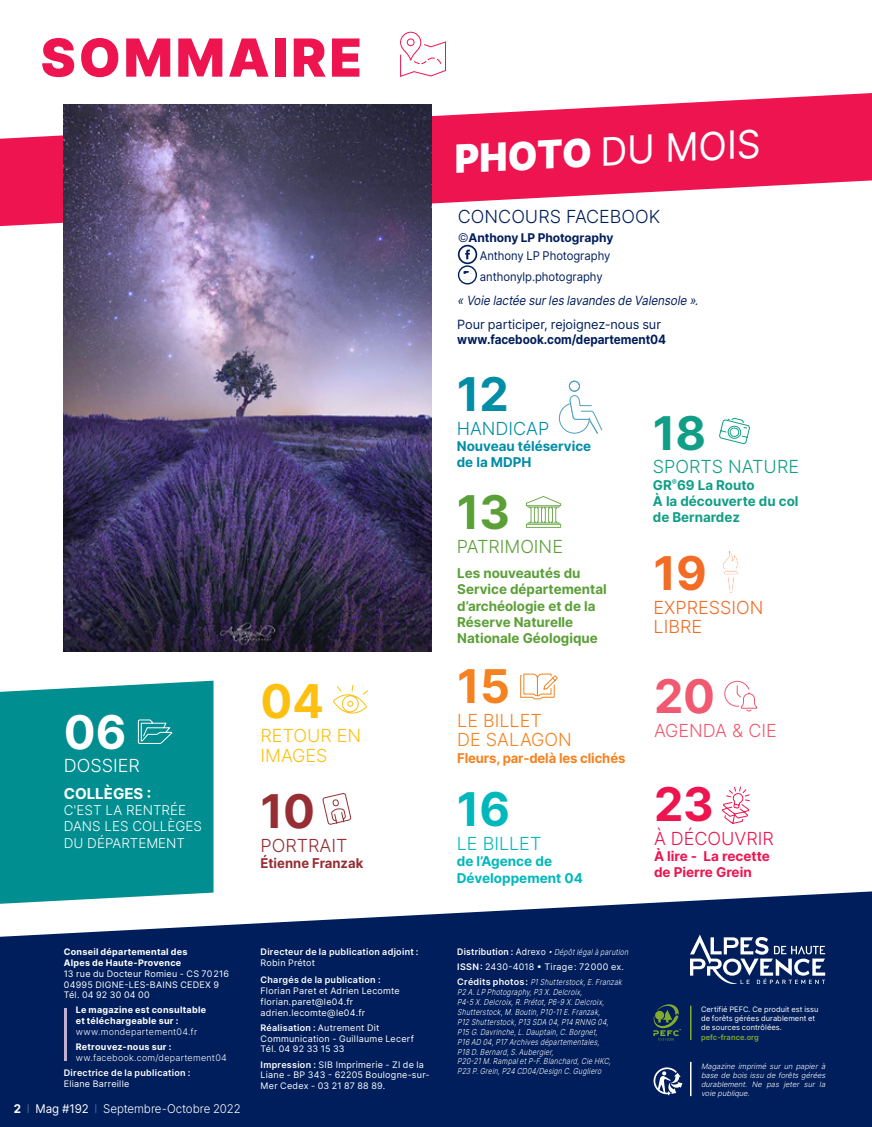
<style>
.page{position:relative;width:872px;height:1127px;background:#fff}
.page>*{position:absolute;margin:0;border:0;box-sizing:border-box;transform-origin:0 0}
.t1{font:900 52.5px "Inter";letter-spacing:.06em;color:#ed1450}
.t2{font:700 46.5px "Inter";color:#fdc011}
.t3{font:700 46.5px "Inter";color:#fff}
.t4{font:700 46.5px "Inter";color:#5b9f37}
.t5{font:700 46.5px "Inter";color:#008da6}
.t6{font:700 46.5px "Inter";color:#109e86}
.t7{font:700 46.5px "Inter";color:#f58220}
.t8{font:700 46.5px "Inter";color:#f36c26}
.t9{font:700 46.5px "Inter";color:#f05970}
.t10{font:700 46.5px "Inter";color:#ed1450}
.t11{font:700 46.5px "Inter";color:#962e33}
.t12{font:700 46.5px "Inter";color:#00b8bc}
.t13{font:39px "Inter";color:#fff;scale:.96 1}
.t14{font:300 18px/19.5px "Inter";color:#f58220}
.t15{font:300 18px "Inter";color:#001e5b}
.t16{font:300 18px/19.5px "Inter";color:#f36c26}
.t17{font:300 18px "Inter";color:#fdc011}
.t18{font:300 18px "Inter";color:#109e86}
.t19{font:300 18px "Inter";color:#5b9f37}
.t20{font:300 18px "Inter";color:#f05970}
.t21{font:300 18px "Inter";color:#ed1450}
.t22{font:300 18px "Inter";color:#008da6}
.t23{font:300 18px "Inter";color:#962e33}
.t24{font:300 18px "Inter";color:#00b8bc}
.t25{font:300 18px "Inter";color:#fff}
.t26{font:700 15px "Inter";color:#fff}
.t27{font:700 13.5px/16.2px "Inter";color:#5b9f37}
.t28{font:300 13.5px/16.2px "Inter";color:#fff}
.t29{font:700 13.5px/16.2px "Inter";color:#109e86}
.t30{font:700 13.5px/16.2px "Inter";color:#ed1450}
.t31{font:700 13.5px/16.2px "Inter";color:#00b8bc}
.t32{font:700 13.5px/16.2px "Inter";color:#008da6}
.t33{font:700 13.5px "Inter";letter-spacing:-.01em;color:#f58220}
.t34{font:700 13.5px "Inter";color:#962e33}
.t35{font:italic 12.75px "Inter";color:#001e5b;scale:.91 1}
.t36{font:12.75px "Inter";letter-spacing:-.005em;color:#001e5b}
.t37{font:700 12.75px "Inter";color:#001e5b;scale:.92 1}
.t38{font:12px "Inter";color:#001e5b;scale:.94 1}
.t39{font:300 12px "Inter";letter-spacing:-.01em;color:#fff;scale:.96 1}
.t40{font:700 12px "Inter";color:#001e5b}
.t41{font:9px/10.8px "Inter";letter-spacing:.03em;color:#fff}
.t42{font:600 9px/10.8px "Inter";letter-spacing:.03em;color:#fff}
.t43{font:700 9px/10.8px "Inter";letter-spacing:.03em;color:#fff}
.t44{font:300 9px/10.8px "Inter";letter-spacing:.025em;color:#fff}
.t45{font:italic 300 8.25px/9.9px "Inter";color:#fff;scale:.84 1}
.t46{font:italic 300 7.5px/9px "Inter";color:#fff;text-align:justify}
.t47{font:7.5px/9.3px "Inter";letter-spacing:.005em;color:#fff}
.s1{font-weight:700}
.s2{font-weight:300}
.s3{font-weight:400}
.s4{font-weight:100}
.s5{font-weight:600}
.s6{font-weight:900}
.s7{font-weight:600;font-style:normal;font-size:9px}
.s8{font-weight:400;font-style:normal;font-size:9px}
.s9{font-weight:600;color:#82aa2f}
</style>
<div class="page">
<div style="left:0;top:681px;width:213px;height:210px;background:#008e91"></div>
<svg style="left:0;top:93px;width:872px;height:133px;fill:#ed1450"></svg>
<svg style="left:0;top:891px;width:872px;height:236px;background:#18346a"></svg>
<hr style="left:64px;top:1008px;width:3px;height:53px;background:#c2afd2">
<hr style="left:690px;top:1005px;width:1px;height:35px;background:#82aa2f">
<hr style="left:690px;top:1062px;width:1px;height:34px;background:#fff">
<svg style="left:333px;top:684px;width:36px;height:30px"></svg>
<svg style="left:137px;top:719px;width:36px;height:25px"></svg>
<svg style="left:721px;top:786px;width:29px;height:38px"></svg>
<svg style="left:653px;top:1067px;width:29px;height:28px"></svg>
<svg style="left:690px;top:934px;width:135px;height:52px"></svg>
<svg style="left:724px;top:680px;width:33px;height:32px"></svg>
<img style="left:64px;top:105px;width:368px;height:546px">
<svg style="left:458px;top:245px;width:19px;height:19px"></svg>
<svg style="left:458px;top:265px;width:19px;height:19px"></svg>
<svg style="left:462px;top:270px;width:10px;height:10px"></svg>
<svg style="left:400px;top:31px;width:46px;height:46px"></svg>
<svg style="left:526px;top:496px;width:35px;height:32px"></svg>
<svg style="left:722px;top:551px;width:16px;height:42px"></svg>
<div style="left:723px;top:570px;width:15px;height:5px;border:1px solid #fff;border-radius:2px"></div>
<svg style="left:322px;top:793px;width:30px;height:32px"></svg>
<svg style="left:719px;top:418px;width:31px;height:26px"></svg>
<svg style="left:520px;top:673px;width:38px;height:27px"></svg>
<svg style="left:652px;top:1004px;width:29px;height:36px"></svg>
<svg style="left:558px;top:380px;width:45px;height:54px"></svg>
<p class="t1" style="left:41px;top:19px;width:323px">SOMMAIRE</p>
<p class="t3" style="left:64px;top:698px;width:64px">06</p>
<p class="t25" style="left:64px;top:753px;width:77px">DOSSIER</p>
<p class="t26" style="left:64px;top:782px;width:89px">COLLÈGES :</p>
<p class="t28" style="left:64px;top:802px;width:140px">C'EST LA RENTRÉE<br>DANS LES COLLÈGES<br>DU DÉPARTEMENT</p>
<p class="t2" style="left:260px;top:667px;width:65px">04</p>
<p class="t17" style="left:260px;top:722px;width:102px">RETOUR EN</p>
<p class="t17" style="left:260px;top:742px;width:69px">IMAGES</p>
<p class="t11" style="left:260px;top:777px;width:56px">10</p>
<p class="t23" style="left:260px;top:832px;width:88px">PORTRAIT</p>
<p class="t34" style="left:260px;top:853px;width:104px">Étienne Franzak</p>
<p class="t41" style="left:64px;top:946px;width:167px"><span class="s1">Conseil départemental des<br>Alpes de Haute-Provence<br></span>13 rue du Docteur Romieu - CS 70216<br>04995 DIGNE-LES-BAINS CEDEX 9<br>Tél. 04 92 30 04 00</p>
<p class="t43" style="left:76px;top:1004px;width:132px">Le magazine est consultable et téléchargeable sur : <span class="s2">www.mondepartement04.fr</span></p>
<p class="t44" style="left:76px;top:1041px;width:152px"><span class="s1">Retrouvez-nous sur : </span>ww.facebook.com/departement04</p>
<p class="t42" style="left:64px;top:1067px;width:128px">Directrice de la publication :<br><span class="s3">Eliane Barreille</span></p>
<p class="t39" style="left:14px;top:1100px;width:238px"><span class="s1">2</span> <span class="s4">I</span> <span class="s3">Mag #192</span> <span class="s4">I</span> Septembre-Octobre 2022</p>
<p class="t42" style="left:260px;top:946px;width:160px">Directeur de la publication adjoint :<br><span class="s3">Robin Prétot</span></p>
<p class="t41" style="left:260px;top:974px;width:141px"><span class="s5">Chargés de la publication :<br></span>Florian Paret et Adrien Lecomte florian.paret@le04.fr adrien.lecomte@le04.fr</p>
<p class="t41" style="left:260px;top:1022px;width:155px"><span class="s5">Réalisation :</span> Autrement Dit<br>Communication - Guillaume Lecerf<br>Tél. 04 92 33 15 33</p>
<p class="t41" style="left:260px;top:1058px;width:170px"><span class="s5">Impression :</span> SIB Imprimerie - ZI de la<br>Liane - BP 343 - 62205 Boulogne-sur-<br>Mer Cedex - 03 21 87 88 89.</p>
<p class="t13" style="left:452px;top:131px;width:320px;rotate:-3deg"><span class="s6">PHOTO</span> DU MOIS</p>
<p class="t15" style="left:458px;top:203px;width:204px">CONCOURS FACEBOOK</p>
<p class="t40" style="left:458px;top:228px;width:157px"><span class="s2">©</span>Anthony LP Photography</p>
<p class="t38" style="left:479px;top:247px;width:140px">Anthony LP Photography</p>
<p class="t38" style="left:480px;top:267px;width:132px">anthonylp.photography</p>
<p class="t35" style="left:457px;top:291px;width:270px">«Voie lactée surleslavandesde Valensole ».</p>
<p class="t36" style="left:457px;top:315px;width:205px">Pour participer, rejoignez-nous sur</p>
<p class="t37" style="left:457px;top:330px;width:228px">www.facebook.com/departement04</p>
<p class="t5" style="left:457px;top:360px;width:54px">12</p>
<p class="t22" style="left:457px;top:415px;width:94px">HANDICAP</p>
<p class="t32" style="left:457px;top:438px;width:136px">Nouveau téléservice de la MDPH</p>
<p class="t4" style="left:457px;top:478px;width:55px">13</p>
<p class="t19" style="left:457px;top:533px;width:108px">PATRIMOINE</p>
<p class="t6" style="left:653px;top:399px;width:55px">18</p>
<p class="t18" style="left:653px;top:454px;width:148px">SPORTS NATURE</p>
<p class="t29" style="left:653px;top:476px;width:147px">GR<sup>®</sup>69 La Routo<br>À la découverte du col de Bernardez</p>
<p class="t27" style="left:457px;top:565px;width:151px">Les nouveautés du<br>Service départemental d’archéologie et de la<br>Réserve Naturelle<br>Nationale Géologique</p>
<p class="t8" style="left:653px;top:539px;width:55px">19</p>
<p class="t16" style="left:653px;top:597px;width:111px">EXPRESSION<br>LIBRE</p>
<p class="t7" style="left:457px;top:652px;width:54px">15</p>
<p class="t14" style="left:457px;top:710px;width:116px">LE BILLET<br>DE SALAGON</p>
<p class="t33" style="left:457px;top:748px;width:170px">Fleurs, par-delà les clichés</p>
<p class="t12" style="left:457px;top:776px;width:55px">16</p>
<p class="t24" style="left:457px;top:830px;width:86px">LE BILLET</p>
<p class="t31" style="left:457px;top:853px;width:128px">de l’Agence de<br>Développement 04</p>
<p class="t45" style="left:457px;top:947px;width:208px"><span class="s7">Distribution :</span> <span class="s8">Adrexo</span> •Dépôtlégalàparution</p>
<p class="t41" style="left:457px;top:961px;width:168px"><span class="s5">ISSN :</span> 2430-4018 • Tirage: 72000 ex.</p>
<p class="t45" style="left:457px;top:977px;width:200px"><span class="s7">C r é d i t s p h o t o s :</span> P1Shutterstock,E.Franzak P2A.LPPhotography,P3X.Delcroix, P4-5X.Delcroix,R.Prétot,P6-9X.Delcroix, Shutterstock,M.Boutin,P10-11E.Franzak, P12Shutterstock,P13SDA04,P14RNNG 04, P15G.Davrinche,L.Dauptain,C.Borgnet, P16AD 04,P17Archivesdépartementales, P18D.Bernard,S.Aubergier, P20-21M.RampaletP-F.Blanchard,CieHKC, P23P.Grein,P24CD04/DesignC.Gugliero</p>
<p class="t9" style="left:654px;top:662px;width:63px">20</p>
<p class="t20" style="left:654px;top:717px;width:124px">AGENDA &amp; CIE</p>
<p class="t10" style="left:654px;top:770px;width:61px">23</p>
<p class="t21" style="left:654px;top:825px;width:121px">À DÉCOUVRIR</p>
<p class="t30" style="left:654px;top:848px;width:117px">À lire - La recette de Pierre Grein</p>
<p class="t47" style="left:701px;top:1004px;width:119px">Certifié PEFC. Ce produit est issu de forêts gérées durablement et de sources contrôlées. <span class="s9">pefc-france.org</span></p>
<p class="t46" style="left:701px;top:1062px;width:128px">Magazine imprimé sur un papier à base de bois issu de forêts gérées durablement. Ne pas jeter sur la voie publique.</p>
</div>
